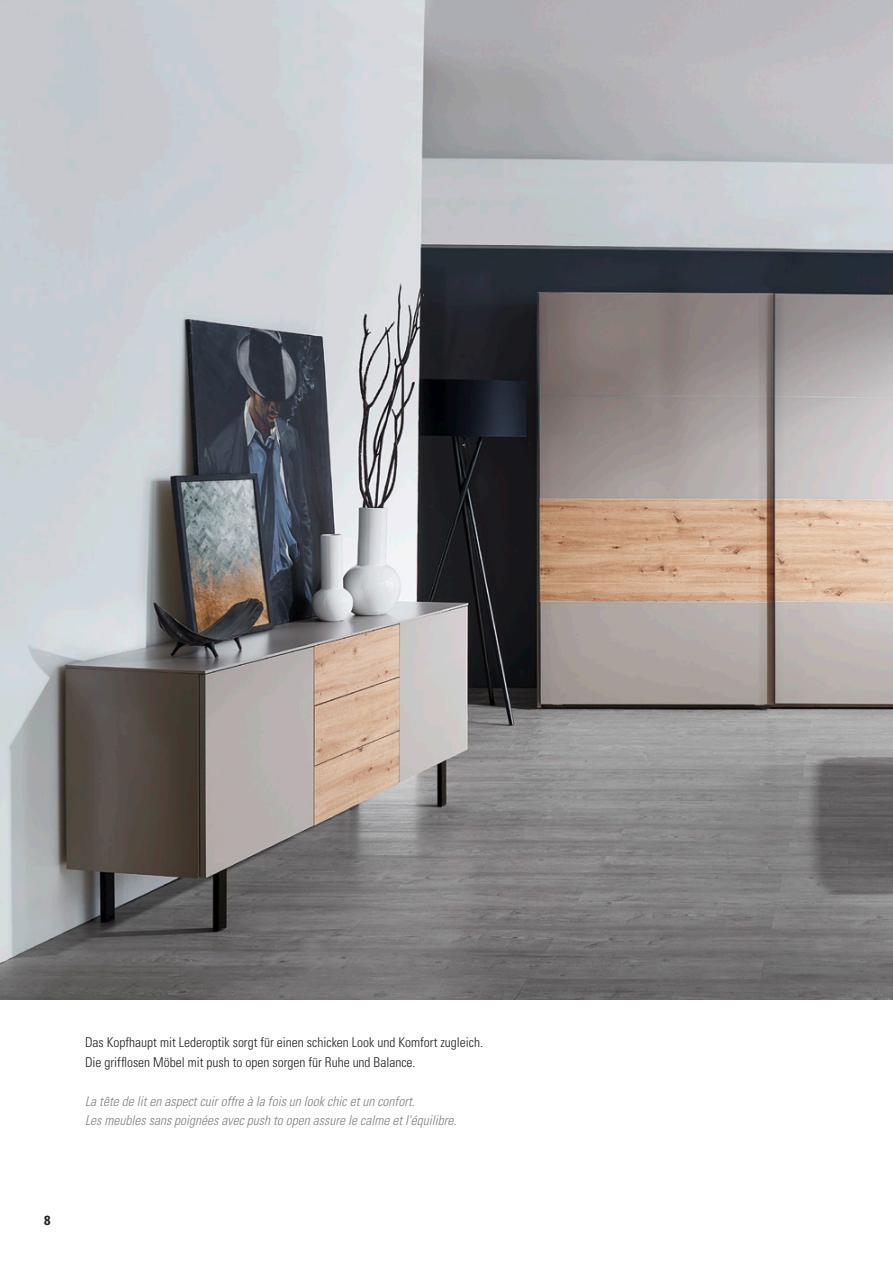
<style>
.page{position:relative;width:893px;height:1263px;background:#fff}
.page>*{position:absolute;margin:0;border:0;box-sizing:border-box;transform-origin:0 0}
.t1{font:300 condensed 13.5px/19.5px "Univers LT Std";color:#231f20}
.t2{font:italic 300 condensed 13.5px/19.5px "Univers LT Std";color:#808285}
.t3{font:700 condensed 13.5px "Bernino Sans";color:#231f20}
</style>
<div class="page">
<img style="left:0;top:0;width:893px;height:999px">
<p class="t3" style="left:44px;top:1211px;width:9px">8</p>
<p class="t1" style="left:85px;top:1033px;width:400px">Das Kopfhaupt mit Lederoptik sorgt für einen schicken Look und Komfort zugleich.<br>Die grifflosen Möbel mit push to open sorgen für Ruhe und Balance.</p>
<p class="t2" style="left:85px;top:1091px;width:373px">La tête de lit en aspect cuir offre à la fois un look chic et un confort.<br>Les meubles sans poignées avec push to open assure le calme et l'équilibre.</p>
</div>
